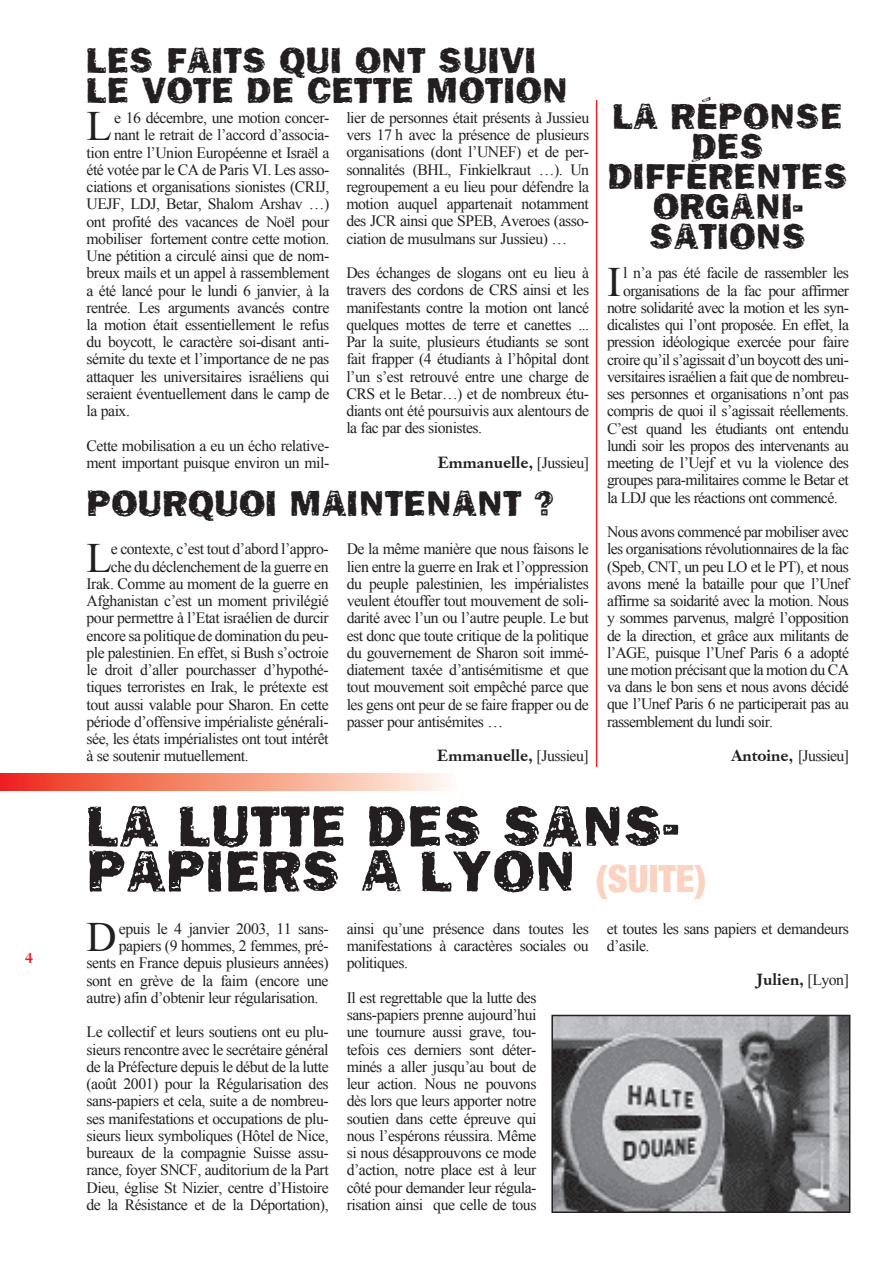
<style>
.page{position:relative;width:893px;height:1263px;background:#fff}
.page>*{position:absolute;margin:0;border:0;box-sizing:border-box;transform-origin:0 0}
.t1{font:60px/45px "Frankie";color:#231f20}
.t2{font:41.85px "Times New Roman";color:#231f20}
.t3{font:37.5px/30px "Frankie";color:#231f20}
.t4{font:15.75px/17.2px "Times New Roman";letter-spacing:-.03em;color:#231f20;text-align:justify}
.t5{font:700 15.75px "Janson S Si";color:#231f20}
.t6{font:700 14.25px "Janson S Si";color:#ee1d23}
.s1{font-family:"Times New Roman";font-weight:400}
.s2{font-family:"Janson S Si";font-weight:700}
.s3{font-family:"Helvetica Neue";font-weight:900;font-stretch:condensed;font-size:37.5px;color:#fcd2c0}
</style>
<div class="page">
<img style="left:554px;top:1018px;width:293px;height:192px">
<div style="left:551px;top:1015px;width:299px;height:198px;border:2px solid #231f20"></div>
<hr style="left:596px;top:100px;width:1px;height:667px;background:#ee1d23">
<svg style="left:0;top:774px;width:447px;height:17px;background:#f5917b"></svg>
<p class="t6" style="left:25px;top:948px;width:9px">4</p>
<h3 class="t3" style="left:87px;top:45px;width:483px">LES FAITS QUI ONT SUIVI<br>LE VOTE DE CETTE MOTION</h3>
<h2 class="t2" style="left:87px;top:102px;width:27px">L</h2>
<p class="t4" style="left:114px;top:109px;width:217px">e 16 décembre, une motion concer-</p>
<p class="t4" style="left:114px;top:126px;width:217px">nant le retrait de l’accord d’associa-</p>
<p class="t4" style="left:87px;top:143px;width:244px">tion entre l’Union Européenne et Israël a</p>
<p class="t4" style="left:87px;top:161px;width:244px">été votée par le CA de Paris VI. Les asso-</p>
<p class="t4" style="left:87px;top:178px;width:244px">ciations et organisations sionistes (CRIJ,</p>
<p class="t4" style="left:87px;top:195px;width:244px">UEJF, LDJ, Betar, Shalom Arshav …)</p>
<p class="t4" style="left:87px;top:212px;width:244px">ont profité des vacances de Noël pour</p>
<p class="t4" style="left:87px;top:230px;width:244px">mobiliser fortement contre cette motion.</p>
<p class="t4" style="left:87px;top:247px;width:244px">Une pétition a circulé ainsi que de nom-</p>
<p class="t4" style="left:87px;top:264px;width:244px">breux mails et un appel à rassemblement</p>
<p class="t4" style="left:87px;top:281px;width:244px">a été lancé pour le lundi 6 janvier, à la</p>
<p class="t4" style="left:87px;top:299px;width:244px">rentrée. Les arguments avancés contre</p>
<p class="t4" style="left:87px;top:316px;width:244px">la motion était essentiellement le refus</p>
<p class="t4" style="left:87px;top:333px;width:244px">du boycott, le caractère soi-disant anti-</p>
<p class="t4" style="left:87px;top:350px;width:244px">sémite du texte et l’importance de ne pas</p>
<p class="t4" style="left:87px;top:368px;width:244px">attaquer les universitaires israéliens qui</p>
<p class="t4" style="left:87px;top:385px;width:244px">seraient éventuellement dans le camp de</p>
<p class="t4" style="left:87px;top:402px;width:45px">la paix.</p>
<p class="t4" style="left:87px;top:437px;width:244px">Cette mobilisation a eu un écho relative&shy;ment important puisque environ un mil-</p>
<p class="t4" style="left:346px;top:109px;width:244px">lier de personnes était présents à Jussieu vers 17 h avec la présence de plusieurs organisations (dont l’UNEF) et de per&shy;sonnalités (BHL, Finkielkraut …). Un regroupement a eu lieu pour défendre la motion auquel appartenait notamment des JCR ainsi que SPEB, Averoes (asso&shy;ciation de musulmans sur Jussieu) …</p>
<p class="t4" style="left:346px;top:264px;width:244px">Des échanges de slogans ont eu lieu à travers des cordons de CRS ainsi et les manifestants contre la motion ont lancé quelques mottes de terre et canettes ...<br>Par la suite, plusieurs étudiants se sont fait frapper (4 étudiants à l’hôpital dont l’un s’est retrouvé entre une charge de CRS et le Betar…) et de nombreux étu&shy;diants ont été poursuivis aux alentours de la fac par des sionistes.</p>
<p class="t5" style="left:438px;top:452px;width:153px">Emmanuelle, <span class="s1">[Jussieu]</span></p>
<h3 class="t3" style="left:87px;top:487px;width:471px">POURQUOI MAINTENANT ?</h3>
<h2 class="t2" style="left:87px;top:533px;width:27px">L</h2>
<p class="t4" style="left:111px;top:540px;width:219px">e contexte, c’est tout d’abord l’appro-</p>
<p class="t4" style="left:111px;top:557px;width:219px">che du déclenchement de la guerre en</p>
<p class="t4" style="left:87px;top:575px;width:244px">Irak. Comme au moment de la guerre en</p>
<p class="t4" style="left:87px;top:592px;width:244px">Afghanistan c’est un moment privilégié</p>
<p class="t4" style="left:87px;top:609px;width:244px">pour permettre à l’Etat israélien de durcir</p>
<p class="t4" style="left:87px;top:626px;width:244px">encore sa politique de domination du peu-</p>
<p class="t4" style="left:87px;top:644px;width:244px">ple palestinien. En effet, si Bush s’octroie</p>
<p class="t4" style="left:87px;top:661px;width:244px">le droit d’aller pourchasser d’hypothé-</p>
<p class="t4" style="left:87px;top:678px;width:244px">tiques terroristes en Irak, le prétexte est</p>
<p class="t4" style="left:87px;top:695px;width:244px">tout aussi valable pour Sharon. En cette</p>
<p class="t4" style="left:87px;top:713px;width:244px">période d’offensive impérialiste générali-</p>
<p class="t4" style="left:87px;top:730px;width:244px">sée, les états impérialistes ont tout intérêt</p>
<p class="t4" style="left:87px;top:747px;width:164px">à se soutenir mutuellement.</p>
<p class="t4" style="left:347px;top:540px;width:244px">De la même manière que nous faisons le lien entre la guerre en Irak et l’oppression du peuple palestinien, les impérialistes veulent étouffer tout mouvement de soli&shy;darité avec l’un ou l’autre peuple. Le but est donc que toute critique de la politique du gouvernement de Sharon soit immé&shy;diatement taxée d’antisémitisme et que tout mouvement soit empêché parce que les gens ont peur de se faire frapper ou de passer pour antisémites …</p>
<p class="t5" style="left:437px;top:745px;width:153px">Emmanuelle, <span class="s1">[Jussieu]</span></p>
<h3 class="t3" style="left:607px;top:101px;width:242px;text-align:center">LA RÉPONSE<br>DES<br>DIFFÉRENTES<br>ORGANI-<br>SATIONS</h3>
<h2 class="t2" style="left:607px;top:257px;width:15px">I</h2>
<p class="t4" style="left:623px;top:264px;width:227px">l n’a pas été facile de rassembler les</p>
<p class="t4" style="left:623px;top:281px;width:227px">organisations de la fac pour affirmer</p>
<p class="t4" style="left:607px;top:299px;width:243px">notre solidarité avec la motion et les syn-</p>
<p class="t4" style="left:607px;top:316px;width:243px">dicalistes qui l’ont proposée. En effet, la</p>
<p class="t4" style="left:607px;top:333px;width:243px">pression idéologique exercée pour faire</p>
<p class="t4" style="left:607px;top:350px;width:243px">croire qu’il s’agissait d’un boycott des uni-</p>
<p class="t4" style="left:607px;top:368px;width:243px">versitaires israélien a fait que de nombreu-</p>
<p class="t4" style="left:607px;top:385px;width:243px">ses personnes et organisations n’ont pas</p>
<p class="t4" style="left:607px;top:402px;width:243px">compris de quoi il s’agissait réellements.</p>
<p class="t4" style="left:607px;top:419px;width:243px">C’est quand les étudiants ont entendu</p>
<p class="t4" style="left:607px;top:437px;width:243px">lundi soir les propos des intervenants au</p>
<p class="t4" style="left:607px;top:454px;width:243px">meeting de l’Uejf et vu la violence des</p>
<p class="t4" style="left:607px;top:471px;width:243px">groupes para-militaires comme le Betar et</p>
<p class="t4" style="left:607px;top:488px;width:232px">la LDJ que les réactions ont commencé.</p>
<p class="t4" style="left:607px;top:523px;width:243px">Nous avons commencé par mobiliser avec les organisations révolutionnaires de la fac (Speb, CNT, un peu LO et le PT), et nous avons mené la bataille pour que l’Unef affirme sa soidarité avec la motion. Nous y sommes parvenus, malgré l’opposition de la direction, et grâce aux militants de l’AGE, puisque l’Unef Paris 6 a adopté une motion précisant que la motion du CA va dans le bon sens et nous avons décidé que l’Unef Paris 6 ne participerait pas au rassemblement du lundi soir.</p>
<p class="t4" style="left:731px;top:747px;width:119px"><span class="s2">Antoine,</span> [Jussieu]</p>
<h1 class="t1" style="left:87px;top:803px;width:621px">LA LUTTE DES SANS-<br>PAPIERS À LYON <span class="s3">(SUITE)</span></h1>
<h2 class="t2" style="left:87px;top:913px;width:32px">D</h2>
<p class="t4" style="left:119px;top:920px;width:211px">epuis le 4 janvier 2003, 11 sans-</p>
<p class="t4" style="left:607px;top:920px;width:244px">et toutes les sans papiers et demandeurs d’asile.</p>
<p class="t5" style="left:757px;top:970px;width:94px">Julien, <span class="s1">[Lyon]</span></p>
<p class="t4" style="left:347px;top:920px;width:244px">ainsi qu’une présence dans toutes les manifestations à caractères sociales ou politiques.</p>
<p class="t4" style="left:347px;top:989px;width:191px">Il est regrettable que la lutte des sans-papiers prenne aujourd’hui une tournure aussi grave, tou&shy;tefois ces derniers sont déter&shy;minés a aller jusqu’au bout de leur action. Nous ne pouvons dès lors que leurs apporter notre soutien dans cette épreuve qui nous l’espérons réussira. Même si nous désapprouvons ce mode d’action, notre place est à leur côté pour demander leur régula&shy;risation ainsi que celle de tous</p>
<p class="t4" style="left:119px;top:937px;width:211px">papiers (9 hommes, 2 femmes, pré-</p>
<p class="t4" style="left:87px;top:954px;width:244px">sents en France depuis plusieurs années)</p>
<p class="t4" style="left:87px;top:971px;width:244px">sont en grève de la faim (encore une</p>
<p class="t4" style="left:87px;top:989px;width:233px">autre) afin d’obtenir leur régularisation.</p>
<p class="t4" style="left:87px;top:1023px;width:244px">Le collectif et leurs soutiens ont eu plu&shy;sieurs rencontre avec le secrétaire général de la Préfecture depuis le début de la lutte (août 2001) pour la Régularisation des sans-papiers et cela, suite a de nombreu&shy;ses manifestations et occupations de plu&shy;sieurs lieux symboliques (Hôtel de Nice, bureaux de la compagnie Suisse assu&shy;rance, foyer SNCF, auditorium de la Part Dieu, église St Nizier, centre d’Histoire de la Résistance et de la Déportation),</p>
</div>
